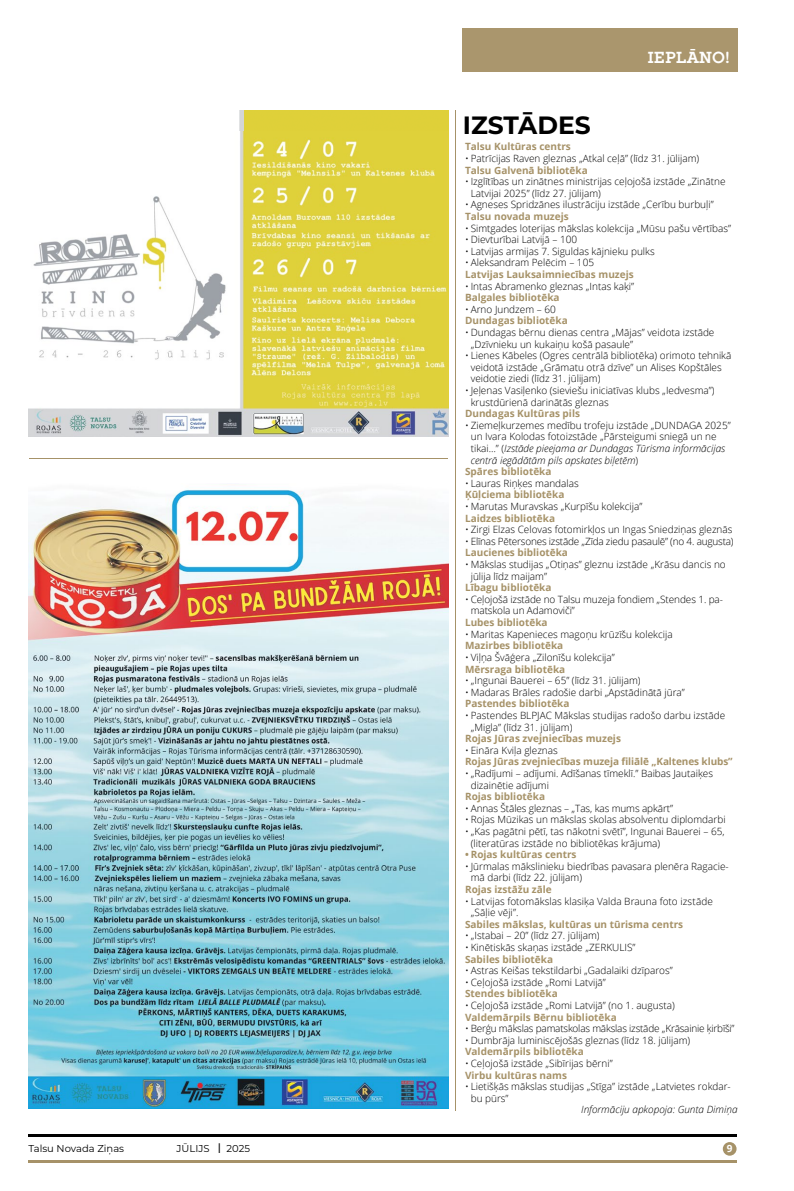
<style>
.page{position:relative;width:794px;height:1191px;background:#fff}
.page>*{position:absolute;margin:0;border:0;box-sizing:border-box;transform-origin:0 0}
.t1{font:700 25px "Montserrat";color:#000}
.t2{font:700 16px "Locke";color:#fff}
.t3{font:300 10px/11.6px "Open Sans";color:#000}
.t4{font:700 10px "Open Sans";color:#a69268}
.t5{font:italic 300 10px "Open Sans";color:#000}
.t6{font:300 10px "Open Sans";letter-spacing:-.02em;color:#000}
.t7{font:10px "Montserrat";color:#000}
.t8{font:700 10px "Open Sans";color:#fff}
.s1{font-style:normal}
.s2{font-size:13.9px}
</style>
<div class="page">
<div style="left:243px;top:111px;width:205px;height:20px;background:#dfd039"></div>
<div style="left:723px;top:1142px;width:13px;height:13px;background:#a69268;border-radius:50%"></div>
<hr style="left:28px;top:1134px;width:708px;height:2px;background:#000">
<hr style="left:28px;top:1160px;width:709px;height:2px;background:#a69268">
<div style="left:462px;top:28px;width:275px;height:44px;background:#aa966d"></div>
<hr style="left:29px;top:458px;width:418px;height:1px;background:#a69268">
<hr style="left:455px;top:111px;width:1px;height:999px;background:#a69268">
<img style="left:29px;top:131px;width:419px;height:306px">
<img style="left:29px;top:489px;width:419px;height:619px">
<h2 class="t2" style="left:647px;top:47px;width:84px">IEPLĀNO!</h2>
<h1 class="t1" style="left:463px;top:107px;width:129px">IZSTĀDES</h1>
<p class="t4" style="left:465px;top:140px;width:107px">Talsu Kultūras centrs</p>
<p class="t3" style="left:465px;top:152px;width:236px">• Patrīcijas Raven gleznas „Atkal ceļā ” (līdz 31. jūlijam)</p>
<p class="t4" style="left:465px;top:163px;width:124px">Talsu Galvenā bibliotēka</p>
<p class="t3" style="left:471px;top:175px;width:256px;text-indent:-6px">• Izglītības un zinātnes ministrijas ceļojošā izstāde „Zinātne<br>Latvijai 2025” (līdz 27. jūlijam)</p>
<p class="t3" style="left:465px;top:199px;width:250px">• Agneses Spridzānes ilustrāciju izstāde „Cerību burbuļi”</p>
<p class="t4" style="left:465px;top:209px;width:105px">Talsu novada muzejs</p>
<p class="t3" style="left:465px;top:222px;width:267px">• Simtgades loterijas mākslas kolekcija „Mūsu pašu vērtības”</p>
<p class="t3" style="left:465px;top:233px;width:114px">• Dievturībai Latvijā – 100</p>
<p class="t3" style="left:465px;top:245px;width:191px">• Latvijas armijas 7. Siguldas kājnieku pulks</p>
<p class="t3" style="left:465px;top:257px;width:130px">• Aleksandram Pelēcim – 105</p>
<p class="t4" style="left:465px;top:267px;width:170px">Latvijas Lauksaimniecības muzejs</p>
<p class="t3" style="left:465px;top:280px;width:171px">• Intas Abramenko gleznas „Intas kaķi”</p>
<p class="t4" style="left:465px;top:290px;width:96px">Balgales bibliotēka</p>
<p class="t3" style="left:465px;top:303px;width:92px">• Arno Jundzem – 60</p>
<p class="t4" style="left:465px;top:314px;width:104px">Dundagas bibliotēka</p>
<p class="t3" style="left:471px;top:326px;width:245px;text-indent:-6px">• Dundagas bērnu dienas centra „Mājas” veidota izstāde „Dzīvnieku un kukaiņu košā pasaule”</p>
<p class="t3" style="left:471px;top:349px;width:262px;text-indent:-6px">• Lienes Kābeles (Ogres centrālā bibliotēka) orimoto tehnikā veidotā izstāde „Grāmatu otrā dzīve” un Alises Kopštāles veidotie ziedi (līdz 31. jūlijam)</p>
<p class="t3" style="left:471px;top:384px;width:245px;text-indent:-6px">• Jeļenas Vasiļenko (sieviešu iniciatīvas klubs „Iedvesma”) krustdūrienā darinātās gleznas</p>
<p class="t4" style="left:465px;top:406px;width:116px">Dundagas Kultūras pils</p>
<p class="t3" style="left:465px;top:419px;width:267px">• Ziemeļkurzemes medību trofeju izstāde „DUNDAGA 2025”</p>
<p class="t3" style="left:471px;top:431px;width:247px">un Ivara Kolodas fotoizstāde „Pārsteigumi sniegā un ne</p>
<p class="t5" style="left:471px;top:441px;width:256px"><span class="s1">tikai…” (</span>Izstāde pieejama ar Dundagas Tūrisma informācijas</p>
<p class="t5" style="left:471px;top:453px;width:169px">centrā iegādātām pils apskates biļetēm<span class="s1">)</span></p>
<p class="t4" style="left:465px;top:464px;width:88px">Spāres bibliotēka</p>
<p class="t3" style="left:465px;top:477px;width:115px">• Lauras Riņķes mandalas</p>
<p class="t4" style="left:465px;top:488px;width:101px">Ķūļciema bibliotēka</p>
<p class="t3" style="left:465px;top:500px;width:179px">• Marutas Muravskas „Kurpīšu kolekcija”</p>
<p class="t4" style="left:465px;top:511px;width:91px">Laidzes bibliotēka</p>
<p class="t3" style="left:465px;top:523px;width:269px">• Zirgi Elzas Celovas fotomirkļos un Ingas Sniedziņas gleznās</p>
<p class="t6" style="left:465px;top:534px;width:270px">• Elīnas Pētersones izstāde „Zīda ziedu pasaulē” (no 4. augusta)</p>
<p class="t4" style="left:465px;top:546px;width:104px">Laucienes bibliotēka</p>
<p class="t3" style="left:471px;top:558px;width:256px;text-indent:-6px">• Mākslas studijas „Otiņas” gleznu izstāde „Krāsu dancis no jūlija līdz maijam”</p>
<p class="t4" style="left:465px;top:580px;width:88px">Lībagu bibliotēka</p>
<p class="t3" style="left:471px;top:593px;width:254px;text-indent:-6px">• Ceļojošā izstāde no Talsu muzeja fondiem „Stendes 1. pa&shy;matskola un Adamoviči”</p>
<p class="t4" style="left:465px;top:615px;width:84px">Lubes bibliotēka</p>
<p class="t3" style="left:465px;top:628px;width:209px">• Maritas Kapenieces magoņu krūzīšu kolekcija</p>
<p class="t4" style="left:465px;top:638px;width:100px">Mazirbes bibliotēka</p>
<p class="t3" style="left:465px;top:651px;width:151px">• Viļņa Švāģera „Zilonīšu kolekcija”</p>
<p class="t4" style="left:465px;top:662px;width:102px">Mērsraga bibliotēka</p>
<p class="t3" style="left:465px;top:674px;width:177px">• „Ingunai Bauerei – 65” (līdz 31. jūlijam)</p>
<p class="t3" style="left:465px;top:686px;width:221px">• Madaras Brāles radošie darbi „Apstādinātā jūra”</p>
<p class="t4" style="left:465px;top:696px;width:106px">Pastendes bibliotēka</p>
<p class="t3" style="left:471px;top:709px;width:256px;text-indent:-6px">• Pastendes BLPJAC Mākslas studijas radošo darbu izstāde „Migla” (līdz 31. jūlijam)</p>
<p class="t4" style="left:465px;top:731px;width:157px">Rojas Jūras zvejniecības muzejs</p>
<p class="t3" style="left:465px;top:744px;width:94px">• Eināra Kviļa gleznas</p>
<p class="t4" style="left:465px;top:754px;width:269px">Rojas Jūras zvejniecības muzeja filiālē „Kaltenes klubs”</p>
<p class="t3" style="left:471px;top:767px;width:244px;text-indent:-6px">• „Radījumi – adījumi. Adīšanas tīmeklī.” Baibas Jautaiķes dizainētie adījumi</p>
<p class="t4" style="left:465px;top:789px;width:81px">Rojas bibliotēka</p>
<p class="t3" style="left:465px;top:802px;width:209px">• Annas Štāles gleznas – „Tas, kas mums apkārt”</p>
<p class="t3" style="left:465px;top:813px;width:262px">• Rojas Mūzikas un mākslas skolas absolventu diplomdarbi</p>
<p class="t3" style="left:471px;top:825px;width:255px;text-indent:-6px">• „Kas pagātni pētī, tas nākotni svētī”, Ingunai Bauerei – 65, (literatūras izstāde no bibliotēkas krājuma)</p>
<p class="t4" style="left:465px;top:847px;width:113px">• Rojas kultūras centrs</p>
<p class="t3" style="left:471px;top:860px;width:259px;text-indent:-6px">• Jūrmalas mākslinieku biedrības pavasara plenēra Ragacie&shy;mā darbi (līdz 22. jūlijam)</p>
<p class="t4" style="left:465px;top:882px;width:88px">Rojas izstāžu zāle</p>
<p class="t3" style="left:471px;top:895px;width:244px;text-indent:-6px">• Latvijas fotomākslas klasiķa Valda Brauna foto izstāde „Sāļie vēji”.</p>
<p class="t4" style="left:465px;top:917px;width:220px">Sabiles mākslas, kultūras un tūrisma centrs</p>
<p class="t3" style="left:465px;top:929px;width:136px">• „Istabai – 20” (līdz 27. jūlijam)</p>
<p class="t3" style="left:465px;top:941px;width:172px">• Kinētiskās skaņas izstāde „ZERKULIS”</p>
<p class="t4" style="left:465px;top:952px;width:89px">Sabiles bibliotēka</p>
<p class="t3" style="left:465px;top:964px;width:209px">• Astras Keišas tekstildarbi „Gadalaiki dzīparos”</p>
<p class="t3" style="left:465px;top:976px;width:142px">• Ceļojošā izstāde „Romi Latvijā”</p>
<p class="t4" style="left:465px;top:986px;width:94px">Stendes bibliotēka</p>
<p class="t3" style="left:465px;top:999px;width:211px">• Ceļojošā izstāde „Romi Latvijā” (no 1. augusta)</p>
<p class="t4" style="left:465px;top:1010px;width:153px">Valdemārpils Bērnu bibliotēka</p>
<p class="t6" style="left:465px;top:1021px;width:271px">• Berģu mākslas pamatskolas mākslas izstāde „Krāsainie ķirbīši”</p>
<p class="t3" style="left:465px;top:1034px;width:227px">• Dumbrāja luminiscējošās gleznas (līdz 18. jūlijam)</p>
<p class="t4" style="left:465px;top:1044px;width:120px">Valdemārpils bibliotēka</p>
<p class="t3" style="left:465px;top:1057px;width:149px">• Ceļojošā izstāde „Sibīrijas bērni”</p>
<p class="t4" style="left:465px;top:1068px;width:103px">Virbu kultūras nams</p>
<p class="t3" style="left:471px;top:1080px;width:262px;text-indent:-6px">• Lietišķās mākslas studijas „Stīga” izstāde „Latvietes rokdar&shy;bu pūrs”</p>
<p class="t5" style="left:581px;top:1103px;width:158px">Informāciju apkopoja: Gunta Dimiņa</p>
<p class="t7" style="left:28px;top:1141px;width:97px">Talsu Novada Ziņas</p>
<p class="t7" style="left:177px;top:1141px;width:75px">JŪLIJS <span class="s2">I</span> 2025</p>
<p class="t8" style="left:727px;top:1141px;width:7px">9</p>
</div>
